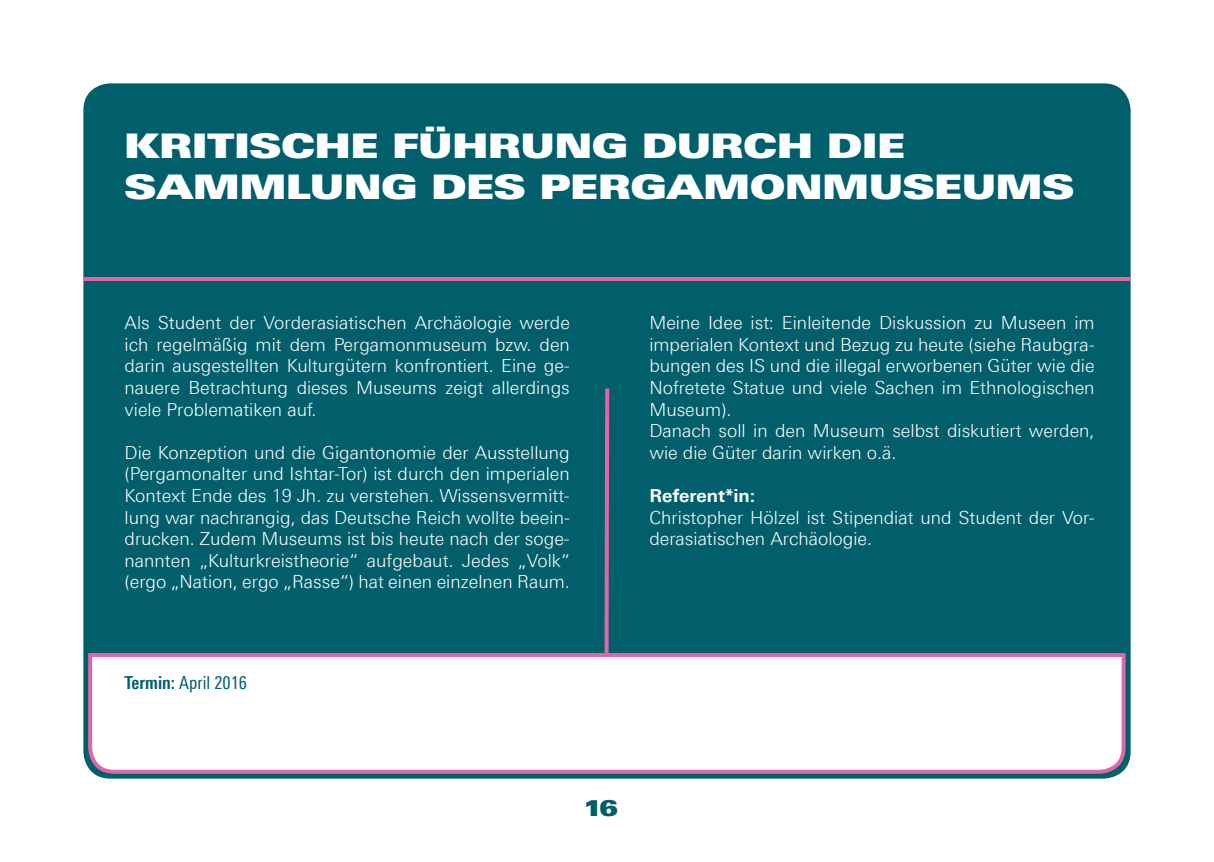
<style>
.page{position:relative;width:1214px;height:862px;background:#fff}
.page>*{position:absolute;margin:0;border:0;box-sizing:border-box;transform-origin:0 0}
.t1{font:34px/40.8px "Linotype Univers 940 Ex X Black";color:#fff}
.t2{font:22px "Linotype Univers 940 Ex X Black";color:#005f6a}
.t3{font:300 18px/21.6px "Linotype Univers 330";color:#fff;text-align:justify}
.t4{font:18px "Linotype Univers 420 Cn";color:#005f6a}
.t5{font:700 18px "Linotype Univers 630";color:#fff}
.s1{font-family:"Linotype Univers 620 Cn";font-weight:700}
</style>
<div class="page">
<div style="left:86px;top:86px;width:1041px;height:689px;background:#005f6a;border-radius:24px"></div>
<div style="left:83px;top:83px;width:1047px;height:695px;border:6px solid #005f6a;border-radius:24px"></div>
<hr style="left:83px;top:277px;width:1047px;height:4px;background:#e166a7">
<svg style="left:604px;top:388px;width:6px;height:263px"></svg>
<svg style="left:86px;top:651px;width:1041px;height:125px;background:#f2eef3"></svg>
<h1 class="t1" style="left:125px;top:125px;width:951px">KRITISCHE FÜHRUNG DURCH DIE<br>SAMMLUNG DES PERGAMONMUSEUMS</h1>
<p class="t3" style="left:125px;top:312px;width:447px">Als Student der Vorderasiatischen Archäologie werde ich regelmäßig mit dem Pergamonmuseum bzw. den darin ausgestellten Kulturgütern konfrontiert. Eine ge&shy;nauere Betrachtung dieses Museums zeigt allerdings viele Problematiken auf.</p>
<p class="t3" style="left:125px;top:441px;width:447px">Die Konzeption und die Gigantonomie der Ausstellung (Pergamonalter und Ishtar-Tor) ist durch den imperialen Kontext Ende des 19 Jh. zu verstehen. Wissensvermitt&shy;lung war nachrangig, das Deutsche Reich wollte beein&shy;drucken. Zudem Museums ist bis heute nach der soge&shy;nannten „Kulturkreistheorie“ aufgebaut. Jedes „Volk“ (ergo „Nation, ergo „Rasse“) hat einen einzelnen Raum.</p>
<p class="t4" style="left:125px;top:672px;width:124px"><span class="s1">Termin:</span> April 2016</p>
<p class="t3" style="left:649px;top:312px;width:447px;text-align:left">Meine Idee ist: Einleitende Diskussion zu Museen im imperialen Kontext und Bezug zu heute (siehe Raubgra&shy;bungen des IS und die illegal erworbenen Güter wie die Nofretete Statue und viele Sachen im Ethnologischen Museum).<br>Danach soll in den Museum selbst diskutiert werden, wie die Güter darin wirken o.ä.</p>
<p class="t5" style="left:649px;top:485px;width:108px">Referent*in:</p>
<p class="t3" style="left:649px;top:506px;width:447px">Christopher Hölzel ist Stipendiat und Student der Vor&shy;derasiatischen Archäologie.</p>
<p class="t2" style="left:585px;top:794px;width:34px">16</p>
</div>
